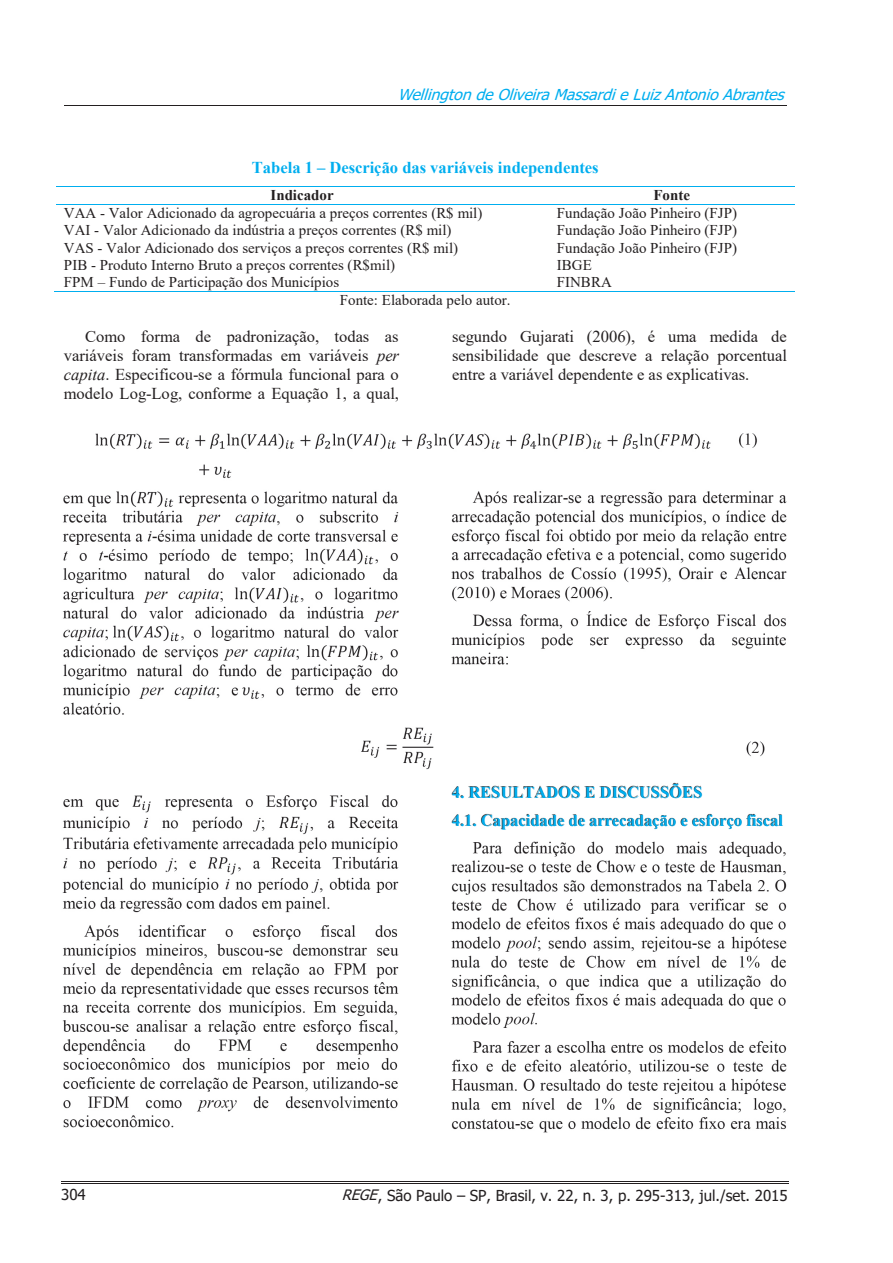
<style>
.page{position:relative;width:893px;height:1263px;background:#fff}
.page>*{position:absolute;margin:0;border:0;box-sizing:border-box;transform-origin:0 0}
.t1{font:16.5px/18.9px "Times New Roman";color:#231f20;text-align:justify}
.t2{font:700 16.5px/27.9px "Times New Roman";color:#00aeef}
.t3{font:15px "Times New Roman";color:#231f20}
.t4{font:15px "Tahoma";color:#231f20}
.t5{font:italic 15px "Tahoma";color:#00aeef;scale:1.05 1}
.t6{font:700 15px "Times New Roman";color:#231f20}
.s1{font-style:italic}
.s2{font-style:italic;font-size:14.4px}
</style>
<div class="page">
<img style="left:62px;top:433px;width:725px;height:700px">
<hr style="left:56px;top:186px;width:493px;height:1px;background:#00aeef">
<hr style="left:549px;top:186px;width:246px;height:1px;background:#00aeef">
<hr style="left:56px;top:204px;width:493px;height:1px;background:#00aeef">
<hr style="left:549px;top:204px;width:246px;height:1px;background:#00aeef">
<hr style="left:55px;top:291px;width:494px;height:1px;background:#00aeef">
<hr style="left:548px;top:291px;width:247px;height:1px;background:#00aeef">
<hr style="left:61px;top:1181px;width:727px;height:1px;background:#231f20">
<hr style="left:61px;top:1183px;width:727px;height:1px;background:#231f20">
<hr style="left:65px;top:105px;width:722px;height:1px;background:#231f20">
<p class="t5" style="left:398px;top:84px;width:375px">WellingtondeOliveiraMassardieLuizAntonioAbrantes</p>
<p class="t2" style="left:252px;top:153px;width:348px">Tabela 1 – Descrição das variáveis independentes</p>
<p class="t6" style="left:271px;top:185px;width:65px">Indicador</p>
<p class="t6" style="left:653px;top:185px;width:38px">Fonte</p>
<p class="t3" style="left:64px;top:202px;width:420px">VAA - Valor Adicionado da agropecuária a preços correntes (R$ mil)</p>
<p class="t3" style="left:557px;top:202px;width:182px">Fundação João Pinheiro (FJP)</p>
<p class="t3" style="left:64px;top:220px;width:389px">VAI - Valor Adicionado da indústria a preços correntes (R$ mil)</p>
<p class="t3" style="left:557px;top:220px;width:182px">Fundação João Pinheiro (FJP)</p>
<p class="t3" style="left:64px;top:237px;width:396px">VAS - Valor Adicionado dos serviços a preços correntes (R$ mil)</p>
<p class="t3" style="left:557px;top:237px;width:182px">Fundação João Pinheiro (FJP)</p>
<p class="t3" style="left:64px;top:254px;width:333px">PIB - Produto Interno Bruto a preços correntes (R$mil)</p>
<p class="t3" style="left:557px;top:254px;width:36px">IBGE</p>
<p class="t3" style="left:64px;top:272px;width:277px">FPM – Fundo de Participação dos Municípios</p>
<p class="t3" style="left:557px;top:272px;width:57px">FINBRA</p>
<p class="t3" style="left:340px;top:290px;width:172px">Fonte: Elaborada pelo autor.</p>
<p class="t1" style="left:64px;top:326px;width:337px;text-indent:21px">Como forma de padronização, todas as variáveis foram transformadas em variáveis <span class="s1">per capita</span>. Especificou-se a fórmula funcional para o modelo Log-Log, conforme a Equação 1, a qual,</p>
<p class="t1" style="left:452px;top:326px;width:337px">segundo Gujarati (2006), é uma medida de sensibilidade que descreve a relação porcentual entre a variável dependente e as explicativas.</p>
<p class="t2" style="left:452px;top:778px;width:332px">4. RESULTADOS E DISCUSSÕES<br>4.1. Capacidade de arrecadação e esforço fiscal</p>
<p class="t4" style="left:61px;top:1185px;width:26px">304</p>
<p class="t4" style="left:342px;top:1185px;width:447px"><span class="s2">REGE</span>, São Paulo – SP, Brasil, v. 22, n. 3, p. 295-313, jul./set. 2015</p>
</div>
